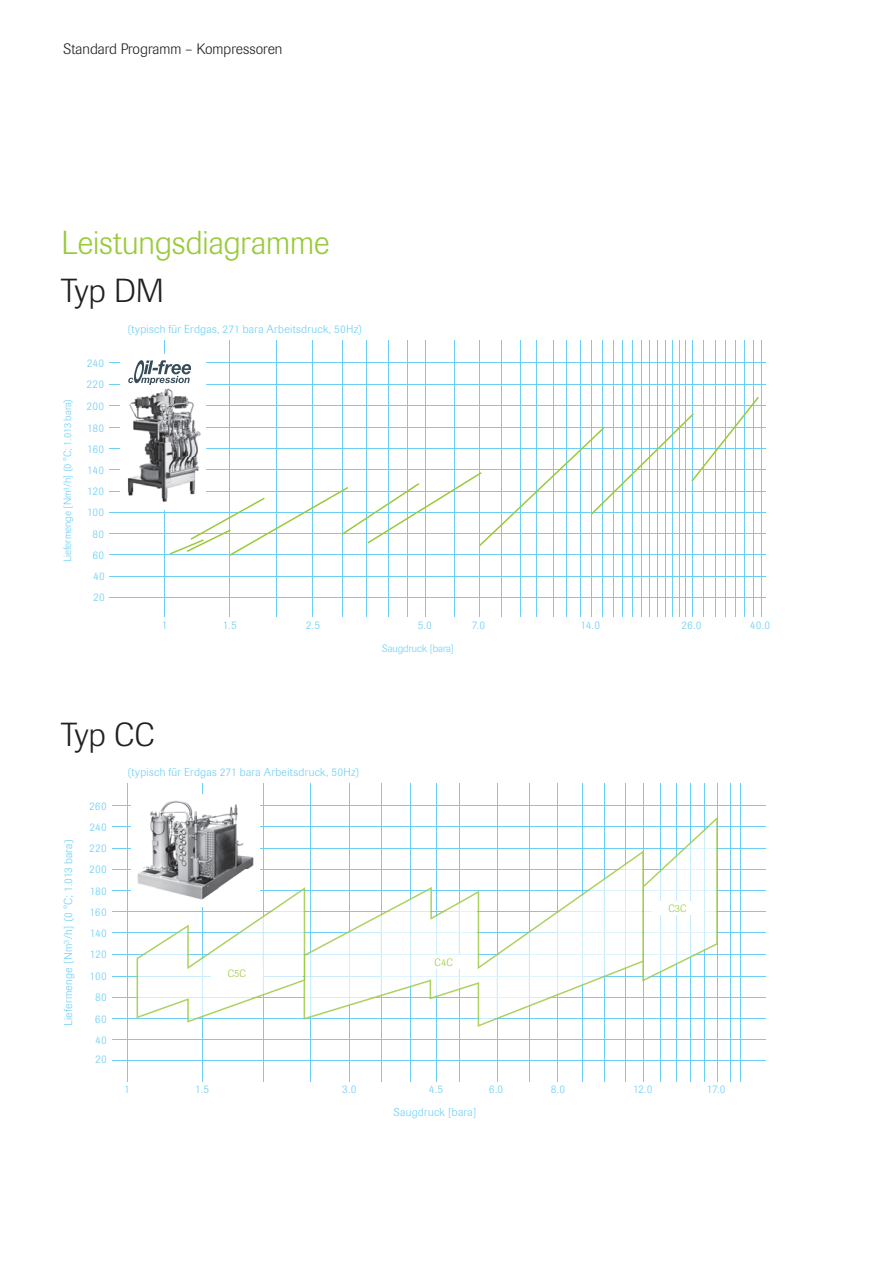
<style>
.page{position:relative;width:893px;height:1263px;background:#fff}
.page>*{position:absolute;margin:0;border:0;box-sizing:border-box;transform-origin:0 0}
.t1{font:300 33px "Imago";letter-spacing:-.005em;color:#99ca3b}
.t2{font:300 33px "Imago";letter-spacing:-.005em;color:#231f20}
.t3{font:300 15px "Imago";letter-spacing:.005em;color:#231f20}
.t4{font:300 11.4px "Imago";letter-spacing:.025em;color:#6ccff6}
.t5{font:300 10.5px "Imago";letter-spacing:-.005em;color:#6ccff6}
.t6{font:300 10.5px "Imago";letter-spacing:.01em;color:#99ca3b}
</style>
<div class="page">
<hr style="left:112px;top:848px;width:653px;height:1px;background:#6ccff6">
<hr style="left:112px;top:869px;width:653px;height:1px;background:#6ccff6">
<hr style="left:112px;top:890px;width:653px;height:1px;background:#6ccff6">
<hr style="left:112px;top:911px;width:653px;height:1px;background:#6ccff6">
<hr style="left:112px;top:932px;width:653px;height:1px;background:#6ccff6">
<hr style="left:112px;top:805px;width:653px;height:1px;background:#6ccff6">
<hr style="left:112px;top:826px;width:653px;height:1px;background:#6ccff6">
<hr style="left:112px;top:976px;width:653px;height:1px;background:#6ccff6">
<hr style="left:112px;top:997px;width:653px;height:1px;background:#6ccff6">
<hr style="left:112px;top:1018px;width:653px;height:1px;background:#6ccff6">
<hr style="left:112px;top:1039px;width:653px;height:1px;background:#6ccff6">
<hr style="left:112px;top:1061px;width:653px;height:1px;background:#6ccff6">
<hr style="left:112px;top:954px;width:653px;height:1px;background:#6ccff6">
<hr style="left:740px;top:784px;width:1px;height:298px;background:#6ccff6">
<hr style="left:349px;top:784px;width:1px;height:298px;background:#6ccff6">
<hr style="left:436px;top:784px;width:1px;height:298px;background:#6ccff6">
<hr style="left:528px;top:784px;width:1px;height:298px;background:#6ccff6">
<hr style="left:557px;top:784px;width:1px;height:298px;background:#6ccff6">
<hr style="left:582px;top:784px;width:1px;height:298px;background:#6ccff6">
<hr style="left:603px;top:784px;width:1px;height:298px;background:#6ccff6">
<hr style="left:625px;top:784px;width:1px;height:298px;background:#6ccff6">
<hr style="left:643px;top:784px;width:1px;height:298px;background:#6ccff6">
<hr style="left:660px;top:784px;width:1px;height:298px;background:#6ccff6">
<hr style="left:676px;top:784px;width:1px;height:298px;background:#6ccff6">
<hr style="left:690px;top:784px;width:1px;height:298px;background:#6ccff6">
<hr style="left:704px;top:784px;width:1px;height:298px;background:#6ccff6">
<hr style="left:717px;top:784px;width:1px;height:298px;background:#6ccff6">
<hr style="left:729px;top:784px;width:1px;height:298px;background:#6ccff6">
<hr style="left:496px;top:784px;width:1px;height:298px;background:#6ccff6">
<hr style="left:458px;top:784px;width:1px;height:298px;background:#6ccff6">
<hr style="left:410px;top:784px;width:1px;height:298px;background:#6ccff6">
<hr style="left:380px;top:784px;width:1px;height:298px;background:#6ccff6">
<hr style="left:310px;top:784px;width:1px;height:298px;background:#6ccff6">
<hr style="left:262px;top:784px;width:1px;height:298px;background:#6ccff6">
<hr style="left:202px;top:784px;width:1px;height:298px;background:#6ccff6">
<hr style="left:127px;top:784px;width:1px;height:298px;background:#6ccff6">
<svg style="left:136px;top:817px;width:582px;height:210px"></svg>
<div style="left:652px;top:901px;width:51px;height:14px;background:#fff"></div>
<div style="left:426px;top:955px;width:35px;height:14px;background:#fff"></div>
<div style="left:211px;top:966px;width:51px;height:14px;background:#fff"></div>
<img style="left:132px;top:795px;width:127px;height:111px">
<hr style="left:109px;top:597px;width:656px;height:1px;background:#6ccff6">
<hr style="left:109px;top:512px;width:656px;height:1px;background:#6ccff6">
<hr style="left:109px;top:533px;width:656px;height:1px;background:#6ccff6">
<hr style="left:109px;top:555px;width:656px;height:1px;background:#6ccff6">
<hr style="left:109px;top:576px;width:656px;height:1px;background:#6ccff6">
<hr style="left:109px;top:427px;width:656px;height:1px;background:#6ccff6">
<hr style="left:109px;top:405px;width:656px;height:1px;background:#6ccff6">
<hr style="left:109px;top:384px;width:656px;height:1px;background:#6ccff6">
<hr style="left:109px;top:362px;width:656px;height:1px;background:#6ccff6">
<hr style="left:109px;top:448px;width:656px;height:1px;background:#6ccff6">
<hr style="left:109px;top:469px;width:656px;height:1px;background:#6ccff6">
<hr style="left:109px;top:491px;width:656px;height:1px;background:#6ccff6">
<hr style="left:164px;top:340px;width:1px;height:277px;background:#6ccff6">
<hr style="left:229px;top:340px;width:1px;height:277px;background:#6ccff6">
<hr style="left:276px;top:340px;width:1px;height:277px;background:#6ccff6">
<hr style="left:312px;top:340px;width:1px;height:277px;background:#6ccff6">
<hr style="left:388px;top:340px;width:1px;height:277px;background:#6ccff6">
<hr style="left:454px;top:340px;width:1px;height:277px;background:#6ccff6">
<hr style="left:501px;top:340px;width:1px;height:277px;background:#6ccff6">
<hr style="left:566px;top:340px;width:1px;height:277px;background:#6ccff6">
<hr style="left:613px;top:340px;width:1px;height:277px;background:#6ccff6">
<hr style="left:678px;top:340px;width:1px;height:277px;background:#6ccff6">
<hr style="left:743px;top:340px;width:1px;height:277px;background:#6ccff6">
<hr style="left:752px;top:340px;width:1px;height:277px;background:#6ccff6">
<hr style="left:761px;top:340px;width:1px;height:277px;background:#6ccff6">
<hr style="left:735px;top:340px;width:1px;height:277px;background:#6ccff6">
<hr style="left:725px;top:340px;width:1px;height:277px;background:#6ccff6">
<hr style="left:703px;top:340px;width:1px;height:277px;background:#6ccff6">
<hr style="left:692px;top:340px;width:1px;height:277px;background:#6ccff6">
<hr style="left:685px;top:340px;width:1px;height:277px;background:#6ccff6">
<hr style="left:672px;top:340px;width:1px;height:277px;background:#6ccff6">
<hr style="left:665px;top:340px;width:1px;height:277px;background:#6ccff6">
<hr style="left:649px;top:340px;width:1px;height:277px;background:#6ccff6">
<hr style="left:641px;top:340px;width:1px;height:277px;background:#6ccff6">
<hr style="left:631px;top:340px;width:1px;height:277px;background:#6ccff6">
<hr style="left:622px;top:340px;width:1px;height:277px;background:#6ccff6">
<hr style="left:602px;top:340px;width:1px;height:277px;background:#6ccff6">
<hr style="left:580px;top:340px;width:1px;height:277px;background:#6ccff6">
<hr style="left:552px;top:340px;width:1px;height:277px;background:#6ccff6">
<hr style="left:520px;top:340px;width:1px;height:277px;background:#6ccff6">
<hr style="left:536px;top:340px;width:1px;height:277px;background:#6ccff6">
<hr style="left:479px;top:340px;width:1px;height:277px;background:#6ccff6">
<hr style="left:424px;top:340px;width:1px;height:277px;background:#6ccff6">
<hr style="left:407px;top:340px;width:1px;height:277px;background:#6ccff6">
<hr style="left:341px;top:340px;width:1px;height:277px;background:#6ccff6">
<hr style="left:366px;top:340px;width:1px;height:277px;background:#6ccff6">
<hr style="left:714px;top:340px;width:1px;height:277px;background:#6ccff6">
<hr style="left:591px;top:340px;width:1px;height:277px;background:#6ccff6">
<hr style="left:657px;top:340px;width:1px;height:277px;background:#6ccff6">
<svg style="left:170px;top:397px;width:589px;height:159px"></svg>
<img style="left:120px;top:362px;width:85px;height:147px">
<div style="left:128px;top:355px;width:63px;height:30px;background:#fff"></div>
<svg style="left:128px;top:360px;width:63px;height:25px"></svg>
<h2 class="t3" style="left:64px;top:43px;width:220px">Standard Programm – Kompressoren</h2>
<h1 class="t1" style="left:61px;top:231px;width:270px">Leistungsdiagramme</h1>
<h1 class="t2" style="left:61px;top:279px;width:105px">Typ DM</h1>
<p class="t5" style="left:64px;top:562px;width:165px;rotate:-90deg">Liefermenge [Nm<sup>3</sup>/h] (0 °C; 1.013 bara)</p>
<p class="t4" style="left:87px;top:359px;width:19px">240</p>
<p class="t4" style="left:87px;top:380px;width:19px">220</p>
<p class="t4" style="left:86px;top:402px;width:19px">200</p>
<p class="t4" style="left:87px;top:424px;width:19px">180</p>
<p class="t4" style="left:87px;top:445px;width:19px">160</p>
<p class="t4" style="left:87px;top:466px;width:18px">140</p>
<p class="t4" style="left:87px;top:487px;width:18px">120</p>
<p class="t4" style="left:87px;top:508px;width:19px">100</p>
<p class="t4" style="left:92px;top:530px;width:13px">80</p>
<p class="t4" style="left:92px;top:551px;width:13px">60</p>
<p class="t4" style="left:93px;top:572px;width:13px">40</p>
<p class="t4" style="left:93px;top:593px;width:13px">20</p>
<p class="t4" style="left:127px;top:325px;width:236px">(typisch für Erdgas, 271 bara Arbeitsdruck, 50Hz)</p>
<p class="t4" style="left:162px;top:621px;width:7px">1</p>
<p class="t4" style="left:223px;top:621px;width:15px">1.5</p>
<p class="t4" style="left:306px;top:621px;width:16px">2.5</p>
<p class="t4" style="left:417px;top:621px;width:16px">5.0</p>
<p class="t4" style="left:472px;top:621px;width:15px">7.0</p>
<p class="t4" style="left:580px;top:621px;width:21px">14.0</p>
<p class="t4" style="left:681px;top:621px;width:22px">26.0</p>
<p class="t4" style="left:749px;top:621px;width:22px">40.0</p>
<p class="t5" style="left:382px;top:645px;width:73px">Saugdruck [bara]</p>
<h1 class="t2" style="left:61px;top:723px;width:95px">Typ CC</h1>
<p class="t4" style="left:64px;top:1026px;width:189px;rotate:-90deg">Liefermenge [Nm<sup>3</sup>/h] (0 °C; 1.013 bara)</p>
<p class="t4" style="left:89px;top:802px;width:19px">260</p>
<p class="t4" style="left:89px;top:823px;width:19px">240</p>
<p class="t4" style="left:89px;top:844px;width:19px">220</p>
<p class="t4" style="left:89px;top:865px;width:19px">200</p>
<p class="t4" style="left:90px;top:887px;width:19px">180</p>
<p class="t4" style="left:90px;top:908px;width:19px">160</p>
<p class="t4" style="left:90px;top:929px;width:18px">140</p>
<p class="t4" style="left:90px;top:950px;width:18px">120</p>
<p class="t4" style="left:90px;top:971px;width:19px">100</p>
<p class="t4" style="left:95px;top:993px;width:13px">80</p>
<p class="t4" style="left:95px;top:1015px;width:13px">60</p>
<p class="t4" style="left:95px;top:1036px;width:13px">40</p>
<p class="t4" style="left:95px;top:1055px;width:13px">20</p>
<p class="t4" style="left:127px;top:768px;width:234px">(typisch für Erdgas 271 bara Arbeitsdruck, 50Hz)</p>
<p class="t6" style="left:228px;top:969px;width:20px">C5C</p>
<p class="t6" style="left:434px;top:959px;width:20px">C4C</p>
<p class="t6" style="left:668px;top:905px;width:20px">C3C</p>
<p class="t4" style="left:124px;top:1085px;width:7px">1</p>
<p class="t4" style="left:429px;top:1085px;width:16px">4.5</p>
<p class="t4" style="left:489px;top:1085px;width:16px">6.0</p>
<p class="t4" style="left:633px;top:1085px;width:21px">12.0</p>
<p class="t4" style="left:195px;top:1085px;width:15px">1.5</p>
<p class="t4" style="left:342px;top:1085px;width:16px">3.0</p>
<p class="t4" style="left:551px;top:1085px;width:16px">8.0</p>
<p class="t4" style="left:394px;top:1108px;width:84px">Saugdruck [bara]</p>
<p class="t4" style="left:707px;top:1085px;width:20px">17.0</p>
</div>
